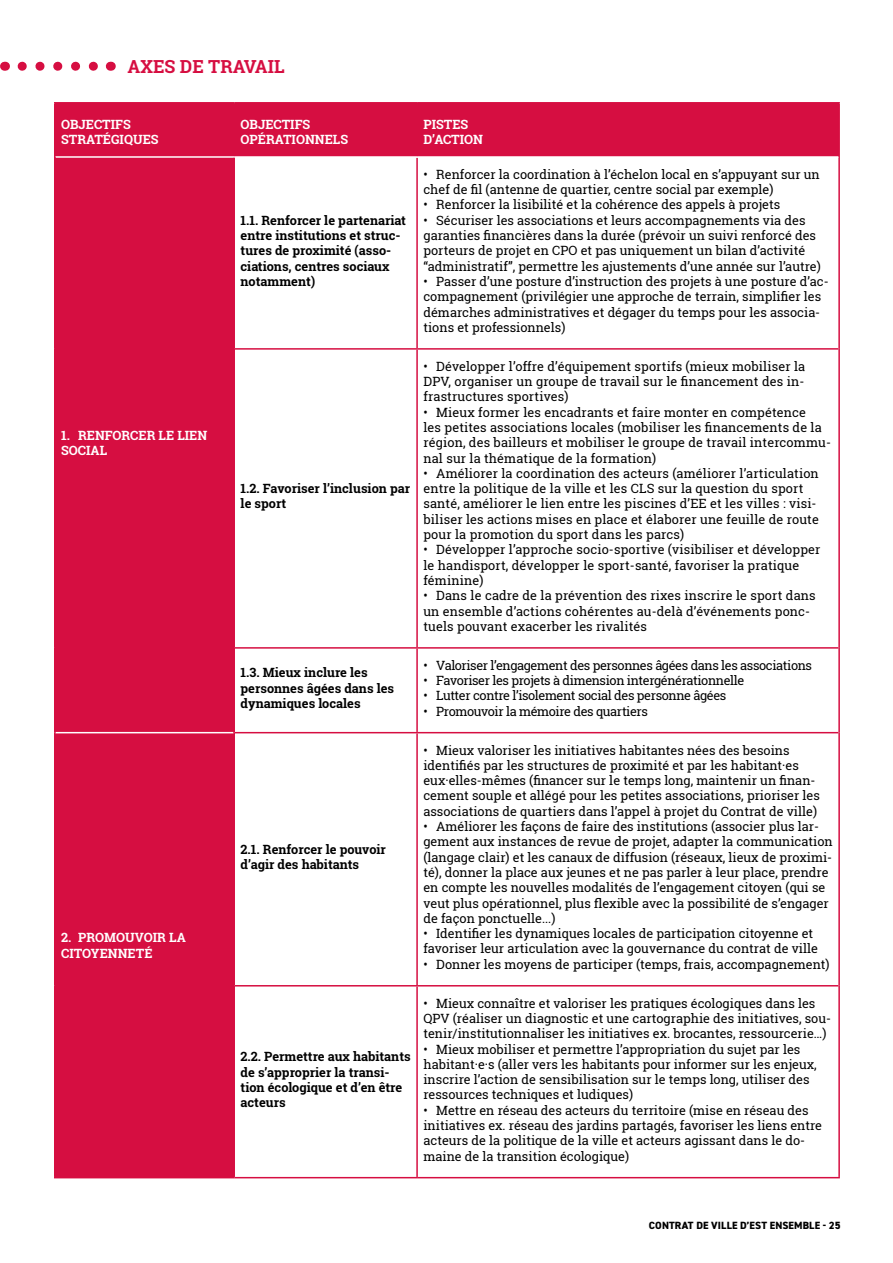
<style>
.page{position:relative;width:893px;height:1263px;background:#fff}
.page>*{position:absolute;margin:0;border:0;box-sizing:border-box;transform-origin:0 0}
.t1{font:700 18px "Roboto Slab";color:#d60e41}
.t2{font:12.75px/15.3px "Roboto Slab";color:#000}
.t3{font:700 12.75px/15.3px "Roboto Slab";color:#000}
.t4{font:12.75px "Roboto Slab";letter-spacing:-.03em;color:#000}
.t5{font:700 12.75px/15.3px "Roboto Slab";color:#fff}
.t6{font:800 10.5px "DIN2014";letter-spacing:.01em;color:#000}
</style>
<div class="page">
<svg style="left:22px;top:62px;width:76px;height:9px"></svg>
<div style="left:56px;top:104px;width:177px;height:1073px;background:#d60e41"></div>
<div style="left:235px;top:104px;width:603px;height:52px;background:#d60e41"></div>
<hr style="left:54px;top:733px;width:2px;height:253px;background:#d60e41">
<hr style="left:54px;top:986px;width:2px;height:191px;background:#d60e41">
<hr style="left:416px;top:158px;width:2px;height:190px;background:#d60e41">
<hr style="left:838px;top:157px;width:2px;height:192px;background:#d60e41">
<hr style="left:416px;top:350px;width:2px;height:297px;background:#d60e41">
<hr style="left:838px;top:349px;width:2px;height:299px;background:#d60e41">
<hr style="left:416px;top:649px;width:2px;height:83px;background:#d60e41">
<hr style="left:838px;top:648px;width:2px;height:85px;background:#d60e41">
<hr style="left:233px;top:733px;width:2px;height:253px;background:#d60e41">
<hr style="left:233px;top:986px;width:2px;height:191px;background:#d60e41">
<hr style="left:416px;top:733px;width:2px;height:252px;background:#d60e41">
<hr style="left:838px;top:733px;width:2px;height:253px;background:#d60e41">
<hr style="left:416px;top:986px;width:2px;height:191px;background:#d60e41">
<hr style="left:838px;top:986px;width:2px;height:191px;background:#d60e41">
<hr style="left:235px;top:348px;width:182px;height:2px;background:#d60e41">
<hr style="left:417px;top:348px;width:421px;height:2px;background:#d60e41">
<hr style="left:235px;top:647px;width:182px;height:2px;background:#d60e41">
<hr style="left:417px;top:647px;width:421px;height:2px;background:#d60e41">
<hr style="left:235px;top:732px;width:182px;height:1px;background:#d60e41">
<hr style="left:417px;top:732px;width:421px;height:1px;background:#d60e41">
<hr style="left:54px;top:1177px;width:180px;height:1px;background:#d60e41">
<hr style="left:235px;top:985px;width:182px;height:1px;background:#d60e41">
<hr style="left:417px;top:985px;width:421px;height:1px;background:#d60e41">
<hr style="left:234px;top:1177px;width:183px;height:1px;background:#d60e41">
<hr style="left:417px;top:1177px;width:423px;height:1px;background:#d60e41">
<hr style="left:54px;top:102px;width:180px;height:2px;background:#d60e41">
<hr style="left:234px;top:102px;width:183px;height:2px;background:#d60e41">
<hr style="left:417px;top:102px;width:423px;height:2px;background:#d60e41">
<hr style="left:54px;top:104px;width:2px;height:53px;background:#d60e41">
<hr style="left:233px;top:104px;width:2px;height:52px;background:#d60e41">
<hr style="left:416px;top:104px;width:2px;height:52px;background:#d60e41">
<hr style="left:838px;top:104px;width:2px;height:53px;background:#d60e41">
<hr style="left:56px;top:156px;width:178px;height:2px;background:#fff">
<hr style="left:56px;top:732px;width:177px;height:1px;background:#fff">
<hr style="left:54px;top:157px;width:2px;height:192px;background:#d60e41">
<hr style="left:233px;top:158px;width:2px;height:191px;background:#d60e41">
<hr style="left:54px;top:349px;width:2px;height:299px;background:#d60e41">
<hr style="left:233px;top:349px;width:2px;height:299px;background:#d60e41">
<hr style="left:54px;top:648px;width:2px;height:85px;background:#d60e41">
<hr style="left:233px;top:648px;width:2px;height:85px;background:#d60e41">
<h1 class="t1" style="left:128px;top:54px;width:159px">AXES DE TRAVAIL</h1>
<p class="t5" style="left:61px;top:116px;width:99px">OBJECTIFS<br>STRATÉGIQUES</p>
<p class="t5" style="left:241px;top:116px;width:109px">OBJECTIFS<br>OPÉRATIONNELS</p>
<p class="t5" style="left:423px;top:116px;width:61px">PISTES<br>D’ACTION</p>
<p class="t5" style="left:61px;top:427px;width:148px">1. RENFORCER LE LIEN<br>SOCIAL</p>
<p class="t5" style="left:61px;top:930px;width:126px">2. PROMOUVOIR LA<br>CITOYENNETÉ</p>
<p class="t3" style="left:241px;top:212px;width:167px">1.1. Renforcer le partenariat entre institutions et struc&shy;tures de proximité (asso&shy;ciations, centres sociaux notamment)</p>
<p class="t3" style="left:241px;top:481px;width:171px">1.2. Favoriser l’inclusion par le sport</p>
<p class="t3" style="left:241px;top:665px;width:155px">1.3. Mieux inclure les personnes âgées dans les dynamiques locales</p>
<p class="t3" style="left:241px;top:841px;width:147px">2.1. Renforcer le pouvoir d’agir des habitants</p>
<p class="t3" style="left:241px;top:1049px;width:172px">2.2. Permettre aux habitants de s’approprier la transi&shy;tion écologique et d’en être acteurs</p>
<p class="t2" style="left:423px;top:166px;width:398px">• Renforcer la coordination à l’échelon local en s’appuyant sur un chef de fil (antenne de quartier, centre social par exemple)</p>
<p class="t2" style="left:423px;top:197px;width:358px">• Renforcer la lisibilité et la cohérence des appels à projets</p>
<p class="t2" style="left:423px;top:212px;width:399px">• Sécuriser les associations et leurs accompagnements via des garanties financières dans la durée (prévoir un suivi renforcé des porteurs de projet en CPO et pas uniquement un bilan d’activité “administratif”, permettre les ajustements d’une année sur l’autre)</p>
<p class="t2" style="left:423px;top:274px;width:407px">• Passer d’une posture d’instruction des projets à une posture d’ac&shy;compagnement (privilégier une approche de terrain, simplifier les démarches administratives et dégager du temps pour les associa&shy;tions et professionnels)</p>
<p class="t2" style="left:423px;top:358px;width:383px;text-align:justify">• Développer l’offre d’équipement sportifs (mieux mobiliser la DPV, organiser un groupe de travail sur le financement des in&shy;frastructures sportives)</p>
<p class="t2" style="left:423px;top:404px;width:409px">• Mieux former les encadrants et faire monter en compétence<br>les petites associations locales (mobiliser les financements de la région, des bailleurs et mobiliser le groupe de travail intercommu&shy;nal sur la thématique de la formation)</p>
<p class="t2" style="left:423px;top:465px;width:397px">• Améliorer la coordination des acteurs (améliorer l’articulation entre la politique de la ville et les CLS sur la question du sport santé, améliorer le lien entre les piscines d’EE et les villes : visi&shy;biliser les actions mises en place et élaborer une feuille de route pour la promotion du sport dans les parcs)</p>
<p class="t2" style="left:423px;top:542px;width:399px">• Développer l’approche socio-sportive (visibiliser et développer le handisport, développer le sport-santé, favoriser la pratique féminine)</p>
<p class="t2" style="left:423px;top:588px;width:394px">• Dans le cadre de la prévention des rixes inscrire le sport dans un ensemble d’actions cohérentes au-delà d’événements ponc&shy;tuels pouvant exacerber les rivalités</p>
<p class="t4" style="left:423px;top:656px;width:390px">• Valoriser l’engagement des personnes âgées dans les associations</p>
<p class="t4" style="left:423px;top:672px;width:322px">• Favoriser les projets à dimension intergénérationnelle</p>
<p class="t4" style="left:423px;top:687px;width:304px">• Lutter contre l’isolement social des personne âgées</p>
<p class="t4" style="left:423px;top:702px;width:226px">• Promouvoir la mémoire des quartiers</p>
<p class="t2" style="left:423px;top:742px;width:398px">• Mieux valoriser les initiatives habitantes nées des besoins identifiés par les structures de proximité et par les habitant·es eux·elles-mêmes (financer sur le temps long, maintenir un finan&shy;cement souple et allégé pour les petites associations, prioriser les associations de quartiers dans l’appel à projet du Contrat de ville)</p>
<p class="t2" style="left:423px;top:819px;width:411px">• Améliorer les façons de faire des institutions (associer plus lar&shy;gement aux instances de revue de projet, adapter la communication (langage clair) et les canaux de diffusion (réseaux, lieux de proximi&shy;té), donner la place aux jeunes et ne pas parler à leur place, prendre en compte les nouvelles modalités de l’engagement citoyen (qui se veut plus opérationnel, plus flexible avec la possibilité de s’engager de façon ponctuelle...)</p>
<p class="t2" style="left:423px;top:926px;width:396px">• Identifier les dynamiques locales de participation citoyenne et favoriser leur articulation avec la gouvernance du contrat de ville</p>
<p class="t2" style="left:423px;top:956px;width:408px">• Donner les moyens de participer (temps, frais, accompagnement)</p>
<p class="t2" style="left:423px;top:995px;width:409px">• Mieux connaître et valoriser les pratiques écologiques dans les<br>QPV (réaliser un diagnostic et une cartographie des initiatives, sou&shy;tenir/institutionnaliser les initiatives ex. brocantes, ressourcerie…)</p>
<p class="t2" style="left:423px;top:1041px;width:395px">• Mieux mobiliser et permettre l’appropriation du sujet par les habitant·e·s (aller vers les habitants pour informer sur les enjeux, inscrire l’action de sensibilisation sur le temps long, utiliser des ressources techniques et ludiques)</p>
<p class="t2" style="left:423px;top:1102px;width:400px">• Mettre en réseau des acteurs du territoire (mise en réseau des initiatives ex. réseau des jardins partagés, favoriser les liens entre acteurs de la politique de la ville et acteurs agissant dans le do&shy;maine de la transition écologique)</p>
<p class="t6" style="left:649px;top:1218px;width:193px">CONTRAT DE VILLE D’EST ENSEMBLE - 25</p>
</div>
